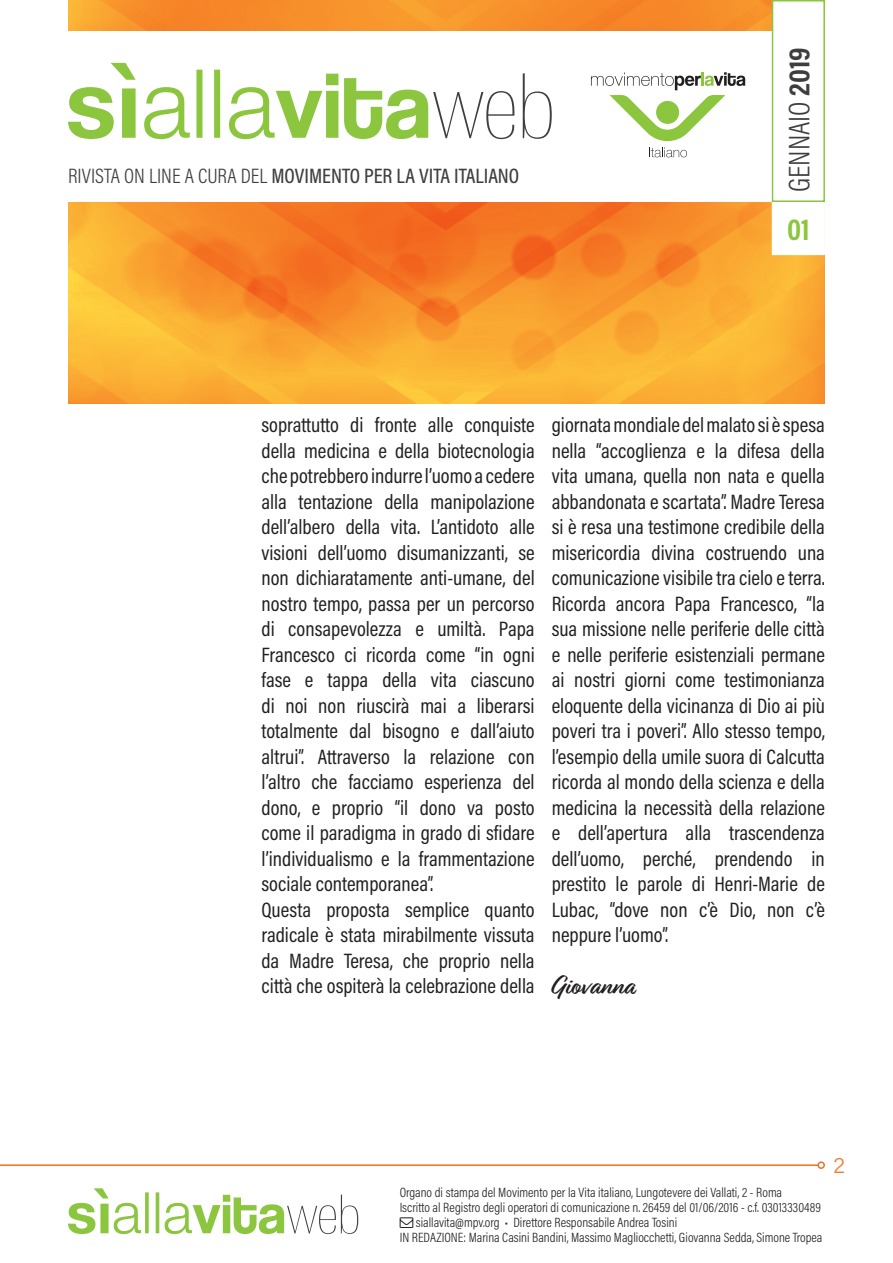
<style>
.page{position:relative;width:893px;height:1263px;background:#fff}
.page>*{position:absolute;margin:0;border:0;box-sizing:border-box;transform-origin:0 0}
.t1{font:300 30px "Acumin Pro Cond";color:#3e3e3f}
.t2{font:700 30px "Acumin Pro Cond";color:#8bc63e}
.t3{font:700 25.5px "Relation";color:#231f20}
.t4{font:300 22.5px "Acumin Pro";color:#f47d32}
.t5{font:21px/25.5px "Acumin Pro Cond";color:#231f20}
.t6{font:500 21px "Acumin Pro Cond";color:#3e3e3f}
.t7{font:300 13.5px "Acumin Pro Cond";color:#231f20}
.s1{font-weight:300}
.s2{font-weight:700}
</style>
<div class="page">
<img style="left:68px;top:0;width:757px;height:404px">
<div style="left:0;top:32px;width:808px;height:170px;background:#fff"></div>
<svg style="left:68px;top:63px;width:484px;height:76px"></svg>
<svg style="left:591px;top:72px;width:154px;height:69px"></svg>
<svg style="left:649px;top:147px;width:38px;height:10px"></svg>
<hr style="left:0;top:1164px;width:818px;height:2px;background:#f36e21">
<div style="left:817px;top:1161px;width:8px;height:8px;border:2px solid #f36e21;border-radius:50%"></div>
<svg style="left:68px;top:1188px;width:290px;height:46px"></svg>
<div style="left:772px;top:1px;width:52px;height:200px;background:#fff"></div>
<div style="left:772px;top:0;width:53px;height:202px;border:2px solid #8bc63e"></div>
<div style="left:772px;top:203px;width:52px;height:51px;background:#fff"></div>
<p class="t6" style="left:68px;top:162px;width:453px"><span class="s1">RIVISTA ON LINE A CURA DEL</span> MOVIMENTO PER LA VITA ITALIANO</p>
<h1 class="t1" style="left:780px;top:192px;width:146px;rotate:-90deg">GENNAIO <span class="s2">2019</span></h1>
<h1 class="t2" style="left:787px;top:209px;width:24px">01</h1>
<p class="t5" style="left:261px;top:412px;width:275px">soprattutto di fronte alle conquiste della medicina e della biotecnologia che potrebbero indurre l’uomo a cedere alla tentazione della manipolazione dell’albero della vita. L’antidoto alle visioni dell’uomo disumanizzanti, se non dichiaratamente anti-umane, del nostro tempo, passa per un percorso di consapevolezza e umiltà. Papa Francesco ci ricorda come “in ogni fase e tappa della vita ciascuno di noi non riuscirà mai a liberarsi totalmente dal bisogno e dall’aiuto altrui”. Attraverso la relazione con l’altro che facciamo esperienza del dono, e proprio “il dono va posto come il paradigma in grado di sfidare l’individualismo e la frammentazione sociale contemporanea”.<br>Questa proposta semplice quanto radicale è stata mirabilmente vissuta da Madre Teresa, che proprio nella città che ospiterà la celebrazione della</p>
<p class="t5" style="left:552px;top:412px;width:275px;text-align:justify">giornata mondiale del malato si è spesa nella “accoglienza e la difesa della vita umana, quella non nata e quella abbandonata e scartata”. Madre Teresa si è resa una testimone credibile della misericordia divina costruendo una comunicazione visibile tra cielo e terra.<br>Ricorda ancora Papa Francesco, “la sua missione nelle periferie delle città e nelle periferie esistenziali permane ai nostri giorni come testimonianza eloquente della vicinanza di Dio ai più poveri tra i poveri”. Allo stesso tempo, l’esempio della umile suora di Calcutta ricorda al mondo della scienza e della medicina la necessità della relazione e dell’apertura alla trascendenza dell’uomo, perché, prendendo in prestito le parole di Henri-Marie de Lubac, “dove non c’è Dio, non c’è neppure l’uomo”.</p>
<p class="t3" style="left:552px;top:971px;width:84px">Giovanna</p>
<p class="t7" style="left:400px;top:1183px;width:384px">Organo di stampa del Movimento per la Vita italiano, Lungotevere dei Vallati, 2 - Roma</p>
<p class="t7" style="left:400px;top:1198px;width:423px">Iscritto al Registro degli operatori di comunicazione n. 26459 del 01/06/2016 - c.f. 03013330489</p>
<p class="t7" style="left:416px;top:1213px;width:263px">siallavita@mpv.org • Direttore Responsabile Andrea Tosini</p>
<p class="t7" style="left:400px;top:1228px;width:424px">IN REDAZIONE: Marina Casini Bandini, Massimo Magliocchetti, Giovanna Sedda, Simone Tropea</p>
<p class="t4" style="left:833px;top:1150px;width:13px">2</p>
</div>
